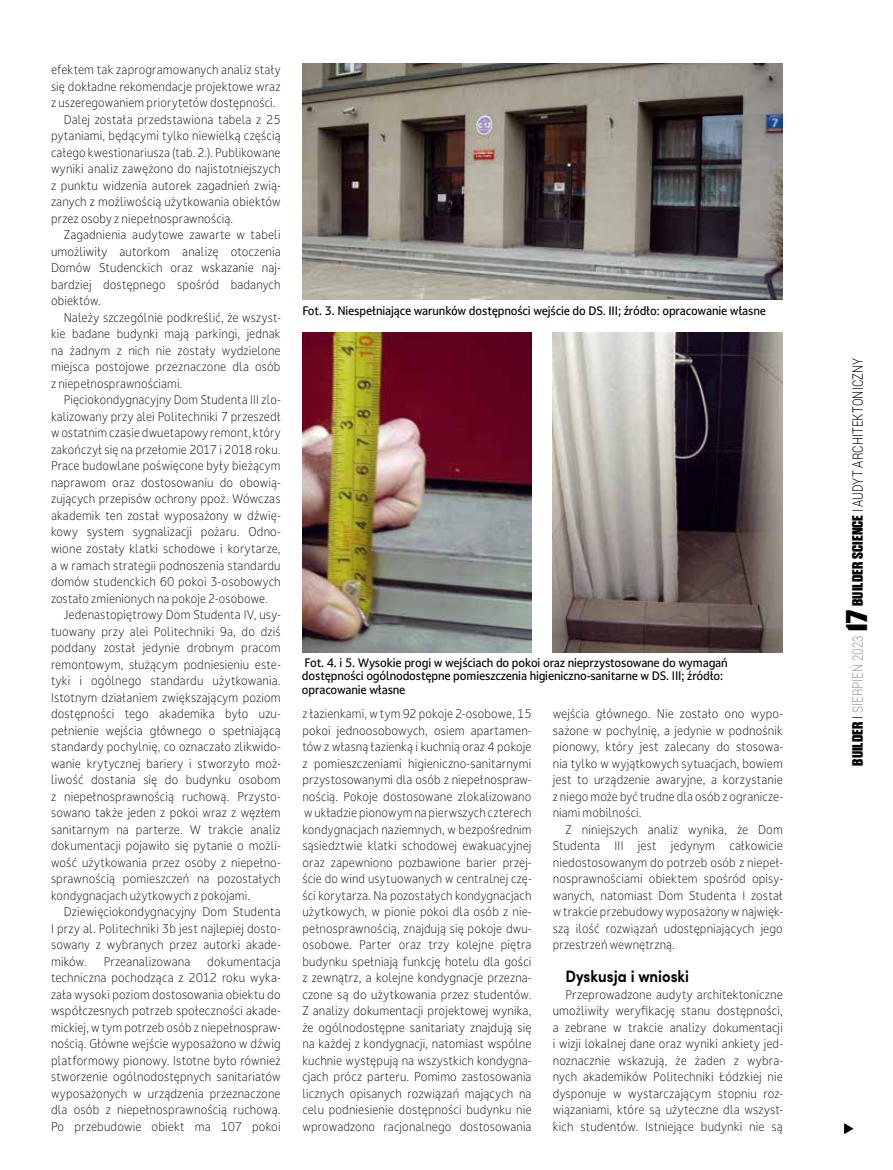
<style>
.page{position:relative;width:893px;height:1170px;background:#fff}
.page>*{position:absolute;margin:0;border:0;box-sizing:border-box;transform-origin:0 0}
.t1{font:700 16.5px "Sofia Pro";color:#000;scale:.9 1}
.t2{font:300 14.25px "Roboto";letter-spacing:.005em;color:#000;scale:.8 1}
.t3{font:300 12px/16.5px "Darkmode On CC";letter-spacing:.01em;color:#000;text-align:justify;scale:.93 1}
.t4{font:300 12px/16.5px "Darkmode On CC";letter-spacing:.01em;color:#000;text-align:justify;scale:.92 1}
.t5{font:500 11.7px/13.5px "Darkmode On CC";letter-spacing:-.015em;color:#000;scale:.95 1}
.s1{font-family:"Dharma Gothic E";font-weight:700;font-stretch:expanded;font-size:15px}
.s2{color:#98989c}
.s3{font-family:"Dharma Gothic E";font-weight:800;font-size:30px}
</style>
<div class="page">
<svg style="left:844px;top:1123px;width:10px;height:11px"></svg>
<img style="left:302px;top:64px;width:481px;height:236px">
<img style="left:302px;top:332px;width:229px;height:320px">
<img style="left:553px;top:332px;width:229px;height:320px">
<p class="t3" style="left:51px;top:61px;width:248px">efektem tak zaprogramowanych analiz stały</p>
<p class="t3" style="left:51px;top:78px;width:248px">się dokładne rekomendacje projektowe wraz</p>
<p class="t4" style="left:51px;top:94px;width:246px">z uszeregowaniem priorytetów dostępności.</p>
<p class="t3" style="left:64px;top:111px;width:235px">Dalej została przedstawiona tabela z 25</p>
<p class="t3" style="left:51px;top:127px;width:248px">pytaniami, będącymi tylko niewielką częścią</p>
<p class="t4" style="left:51px;top:144px;width:251px">całego kwestionariusza (tab. 2.). Publikowane</p>
<p class="t3" style="left:51px;top:160px;width:248px">wyniki analiz zawężono do najistotniejszych</p>
<p class="t3" style="left:51px;top:177px;width:248px">z punktu widzenia autorek zagadnień zwią-</p>
<p class="t3" style="left:51px;top:193px;width:248px">zanych z możliwością użytkowania obiektów</p>
<p class="t4" style="left:51px;top:210px;width:200px">przez osoby z niepełnosprawnością.</p>
<p class="t3" style="left:64px;top:226px;width:235px">Zagadnienia audytowe zawarte w tabeli</p>
<p class="t3" style="left:51px;top:243px;width:248px">umożliwiły autorkom analizę otoczenia</p>
<p class="t3" style="left:51px;top:259px;width:248px">Domów Studenckich oraz wskazanie naj-</p>
<p class="t3" style="left:51px;top:276px;width:248px">bardziej dostępnego spośród badanych</p>
<p class="t4" style="left:51px;top:292px;width:56px">obiektów.</p>
<p class="t3" style="left:64px;top:309px;width:235px">Należy szczególnie podkreślić, że wszyst-</p>
<p class="t3" style="left:51px;top:325px;width:248px">kie badane budynki mają parkingi, jednak</p>
<p class="t3" style="left:51px;top:342px;width:248px">na żadnym z nich nie zostały wydzielone</p>
<p class="t3" style="left:51px;top:358px;width:248px">miejsca postojowe przeznaczone dla osób</p>
<p class="t4" style="left:51px;top:375px;width:144px">z niepełnosprawnościami.</p>
<p class="t4" style="left:64px;top:391px;width:237px">Pięciokondygnacyjny Dom Studenta III zlo-</p>
<p class="t3" style="left:51px;top:408px;width:248px">kalizowany przy alei Politechniki 7 przeszedł</p>
<p class="t4" style="left:51px;top:424px;width:251px">w ostatnim czasie dwuetapowy remont, który</p>
<p class="t4" style="left:51px;top:441px;width:251px">zakończył się na przełomie 2017 i 2018 roku.</p>
<p class="t4" style="left:51px;top:457px;width:251px">Prace budowlane poświęcone były bieżącym</p>
<p class="t3" style="left:51px;top:474px;width:248px">naprawom oraz dostosowaniu do obowią-</p>
<p class="t3" style="left:51px;top:490px;width:248px">zujących przepisów ochrony ppoż. Wówczas</p>
<p class="t3" style="left:51px;top:507px;width:248px">akademik ten został wyposażony w dźwię-</p>
<p class="t3" style="left:51px;top:523px;width:248px">kowy system sygnalizacji pożaru. Odno-</p>
<p class="t3" style="left:51px;top:540px;width:248px">wione zostały klatki schodowe i korytarze,</p>
<p class="t3" style="left:51px;top:556px;width:248px">a w ramach strategii podnoszenia standardu</p>
<p class="t3" style="left:51px;top:573px;width:248px">domów studenckich 60 pokoi 3-osobowych</p>
<p class="t4" style="left:51px;top:589px;width:237px">zostało zmienionych na pokoje 2-osobowe.</p>
<p class="t3" style="left:64px;top:606px;width:235px">Jedenastopiętrowy Dom Studenta IV, usy-</p>
<p class="t3" style="left:51px;top:622px;width:248px">tuowany przy alei Politechniki 9a, do dziś</p>
<p class="t3" style="left:51px;top:639px;width:248px">poddany został jedynie drobnym pracom</p>
<p class="t3" style="left:51px;top:655px;width:248px">remontowym, służącym podniesieniu este-</p>
<p class="t3" style="left:51px;top:672px;width:248px">tyki i ogólnego standardu użytkowania.</p>
<p class="t3" style="left:51px;top:688px;width:248px">Istotnym działaniem zwiększającym poziom</p>
<p class="t3" style="left:51px;top:705px;width:248px">dostępności tego akademika było uzu-</p>
<p class="t3" style="left:51px;top:721px;width:248px">pełnienie wejścia głównego o spełniającą</p>
<p class="t3" style="left:51px;top:738px;width:248px">standardy pochylnię, co oznaczało zlikwido-</p>
<p class="t3" style="left:51px;top:754px;width:248px">wanie krytycznej bariery i stworzyło moż-</p>
<p class="t3" style="left:51px;top:771px;width:248px">liwość dostania się do budynku osobom</p>
<p class="t3" style="left:51px;top:787px;width:248px">z niepełnosprawnością ruchową. Przysto-</p>
<p class="t3" style="left:51px;top:804px;width:248px">sowano także jeden z pokoi wraz z węzłem</p>
<p class="t3" style="left:51px;top:820px;width:248px">sanitarnym na parterze. W trakcie analiz</p>
<p class="t3" style="left:51px;top:837px;width:248px">dokumentacji pojawiło się pytanie o możli-</p>
<p class="t3" style="left:51px;top:853px;width:248px">wość użytkowania przez osoby z niepełno-</p>
<p class="t3" style="left:51px;top:870px;width:248px">sprawnością pomieszczeń na pozostałych</p>
<p class="t4" style="left:51px;top:886px;width:218px">kondygnacjach użytkowych z pokojami.</p>
<p class="t3" style="left:64px;top:903px;width:235px">Dziewięciokondygnacyjny Dom Studenta</p>
<p class="t3" style="left:51px;top:919px;width:248px">I przy al. Politechniki 3b jest najlepiej dosto-</p>
<p class="t3" style="left:51px;top:936px;width:248px">sowany z wybranych przez autorki akade-</p>
<p class="t3" style="left:51px;top:952px;width:40px">mików.</p>
<p class="t3" style="left:104px;top:952px;width:95px">Przeanalizowana</p>
<p class="t3" style="left:51px;top:952px;width:248px;text-indent:156px">dokumentacja techniczna pochodząca z 2012 roku wyka&shy;zała wysoki poziom dostosowania obiektu do współczesnych potrzeb społeczności akade&shy;mickiej, w tym potrzeb osób z niepełnospraw&shy;nością. Główne wejście wyposażono w dźwig platformowy pionowy. Istotne było również stworzenie ogólnodostępnych sanitariatów wyposażonych w urządzenia przeznaczone dla osób z niepełnosprawnością ruchową.<br>Po przebudowie obiekt ma 107 pokoi</p>
<p class="t5" style="left:302px;top:303px;width:489px">Fot. 3. Niespełniające warunków dostępności wejście do DS. III; źródło: opracowanie własne</p>
<p class="t5" style="left:302px;top:655px;width:450px">Fot. 4. i 5. Wysokie progi w wejściach do pokoi oraz nieprzystosowane do wymagań dostępności ogólnodostępne pomieszczenia higieniczno-sanitarne w DS. III; źródło: opracowanie własne</p>
<p class="t4" style="left:302px;top:705px;width:251px">z łazienkami, w tym 92 pokoje 2-osobowe, 15 pokoi jednoosobowych, osiem apartamen&shy;tów z własną łazienką i kuchnią oraz 4 pokoje z pomieszczeniami higieniczno-sanitarnymi przystosowanymi dla osób z niepełnospraw&shy;nością. Pokoje dostosowane zlokalizowano w układzie pionowym na pierwszych czterech kondygnacjach naziemnych, w bezpośrednim sąsiedztwie klatki schodowej ewakuacyjnej oraz zapewniono pozbawione barier przej&shy;ście do wind usytuowanych w centralnej czę&shy;ści korytarza. Na pozostałych kondygnacjach użytkowych, w pionie pokoi dla osób z nie&shy;pełnosprawnością, znajdują się pokoje dwu&shy;osobowe. Parter oraz trzy kolejne piętra budynku spełniają funkcję hotelu dla gości z zewnątrz, a kolejne kondygnacje przezna&shy;czone są do użytkowania przez studentów.<br>Z analizy dokumentacji projektowej wynika, że ogólnodostępne sanitariaty znajdują się na każdej z kondygnacji, natomiast wspólne kuchnie występują na wszystkich kondygna&shy;cjach prócz parteru. Pomimo zastosowania licznych opisanych rozwiązań mających na celu podniesienie dostępności budynku nie wprowadzono racjonalnego dostosowania</p>
<p class="t3" style="left:553px;top:705px;width:249px">wejścia głównego. Nie zostało ono wypo&shy;sażone w pochylnię, a jedynie w podnośnik pionowy, który jest zalecany do stosowa&shy;nia tylko w wyjątkowych sytuacjach, bowiem jest to urządzenie awaryjne, a korzystanie z niego może być trudne dla osób z ogranicze&shy;niami mobilności.</p>
<p class="t3" style="left:553px;top:820px;width:249px;text-indent:13px">Z niniejszych analiz wynika, że Dom Studenta III jest jedynym całkowicie niedostosowanym do potrzeb osób z niepeł&shy;nosprawnościami obiektem spośród opisy&shy;wanych, natomiast Dom Studenta I został w trakcie przebudowy wyposażony w najwięk&shy;szą ilość rozwiązań udostępniających jego przestrzeń wewnętrzną.</p>
<h1 class="t1" style="left:566px;top:963px;width:139px">Dyskusja i wnioski</h1>
<p class="t3" style="left:553px;top:985px;width:249px;text-indent:13px">Przeprowadzone audyty architektoniczne umożliwiły weryfikację stanu dostępności, a zebrane w trakcie analizy dokumentacji i wizji lokalnej dane oraz wyniki ankiety jed&shy;noznacznie wskazują, że żaden z wybra&shy;nych akademików Politechniki Łódzkiej nie dysponuje w wystarczającym stopniu roz&shy;wiązaniami, które są użyteczne dla wszyst&shy;kich studentów. Istniejące budynki nie są</p>
<p class="t2" style="left:848px;top:765px;width:511px;rotate:-90deg"><span class="s1">BUILDER</span> I <span class="s2">SIERPIEŃ 2023</span> <span class="s3">17</span> <span class="s1">BUILDER SCIENCE</span> I AUDYT ARCHITEKTONICZNY</p>
</div>
